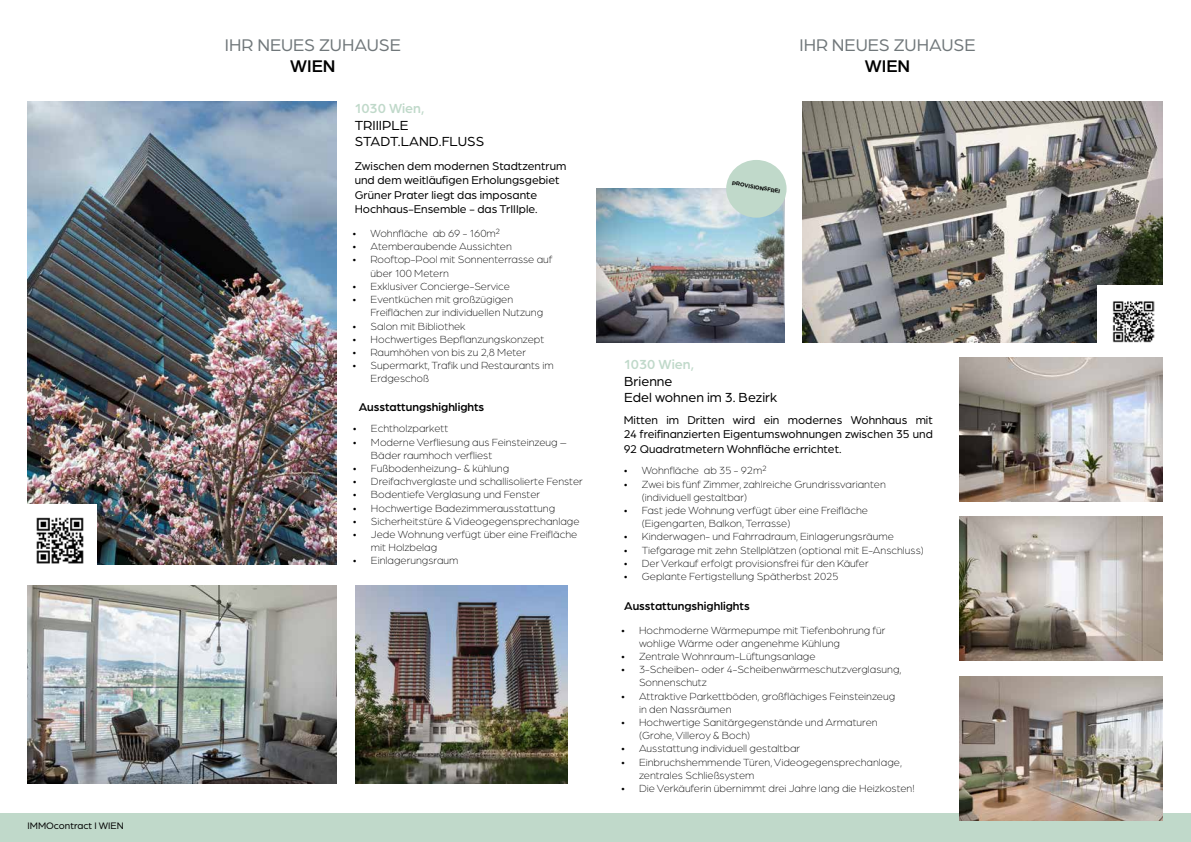
<style>
.page{position:relative;width:1191px;height:842px;background:#fff}
.page>*{position:absolute;margin:0;border:0;box-sizing:border-box;transform-origin:0 0}
.t1{font:18px "Arboria";color:#70777a}
.t2{font:500 18px "Arboria";color:#000}
.t3{font:14px/16.8px "Arboria";color:#000}
.t4{font:500 14px "Arboria";color:#c0d9ca}
.t5{font:12px/14.4px "Arboria";color:#000;text-align:justify}
.t6{font:500 12px "Arboria";color:#000}
.t7{font:300 11px/13.2px "Arboria";color:#000}
.t8{font:10px "Arboria";color:#000}
.t9{font:700 6px "Arboria";color:#000}
</style>
<div class="page">
<img style="left:27px;top:101px;width:309px;height:464px">
<div style="left:23px;top:505px;width:74px;height:71px;background:#fff"></div>
<img style="left:36px;top:517px;width:48px;height:47px">
<img style="left:802px;top:101px;width:360px;height:242px">
<div style="left:0;top:814px;width:1191px;height:28px;background:#c0d9ca"></div>
<img style="left:27px;top:586px;width:309px;height:198px">
<img style="left:355px;top:586px;width:213px;height:198px">
<img style="left:959px;top:357px;width:203px;height:144px">
<img style="left:597px;top:189px;width:187px;height:154px">
<div style="left:1097px;top:286px;width:75px;height:71px;background:#fff"></div>
<img style="left:1112px;top:301px;width:43px;height:42px">
<img style="left:959px;top:516px;width:203px;height:144px">
<img style="left:959px;top:677px;width:203px;height:144px">
<div style="left:726px;top:160px;width:60px;height:58px;background:#c0d9ca;border-radius:50%"></div>
<p class="t8" style="left:27px;top:819px;width:98px">IMMOcontract I WIEN</p>
<h1 class="t1" style="left:225px;top:33px;width:177px">IHR NEUES ZUHAUSE</h1>
<h1 class="t2" style="left:290px;top:54px;width:47px">WIEN</h1>
<p class="t4" style="left:355px;top:99px;width:71px">1030 Wien,</p>
<p class="t3" style="left:355px;top:116px;width:131px">TRIIIPLE<br>STADT.LAND.FLUSS</p>
<p class="t5" style="left:355px;top:158px;width:213px;text-align:left">Zwischen dem modernen Stadtzentrum und dem weitläufigen Erholungsgebiet Grüner Prater liegt das imposante Hochhaus-Ensemble - das TrIIIple.</p>
<p class="t7" style="left:352px;top:226px;width:149px">• Wohnfläche ab 69 - 160m²</p>
<p class="t7" style="left:352px;top:240px;width:161px">• Atemberaubende Aussichten</p>
<p class="t7" style="left:370px;top:253px;width:183px;text-indent:-18px">• Rooftop-Pool mit Sonnenterrasse auf über 100 Metern</p>
<p class="t7" style="left:352px;top:279px;width:159px">• Exklusiver Concierge-Service</p>
<p class="t7" style="left:370px;top:292px;width:174px;text-indent:-18px">• Eventküchen mit großzügigen<br>Freiflächen zur individuellen Nutzung</p>
<p class="t7" style="left:352px;top:319px;width:115px">• Salon mit Bibliothek</p>
<p class="t7" style="left:352px;top:332px;width:193px">• Hochwertiges Bepflanzungskonzept</p>
<p class="t7" style="left:352px;top:345px;width:175px">• Raumhöhen von bis zu 2,8 Meter</p>
<p class="t7" style="left:370px;top:358px;width:185px;text-indent:-18px">• Supermarkt, Trafik und Restaurants im<br>Erdgeschoß</p>
<p class="t6" style="left:359px;top:399px;width:127px">Ausstattungshighlights</p>
<p class="t7" style="left:353px;top:422px;width:97px">• Echtholzparkett</p>
<p class="t7" style="left:371px;top:435px;width:197px;text-indent:-18px">• Moderne Verfliesung aus Feinsteinzeug –<br>Bäder raumhoch verfliest</p>
<p class="t7" style="left:353px;top:461px;width:158px">• Fußbodenheizung- &amp; kühlung</p>
<p class="t7" style="left:353px;top:474px;width:231px">• Dreifachverglaste und schallisolierte Fenster</p>
<p class="t7" style="left:353px;top:488px;width:189px">• Bodentiefe Verglasung und Fenster</p>
<p class="t7" style="left:353px;top:501px;width:204px">• Hochwertige Badezimmerausstattung</p>
<p class="t7" style="left:353px;top:514px;width:228px">• Sicherheitstüre &amp; Videogegensprechanlage</p>
<p class="t7" style="left:371px;top:527px;width:208px;text-indent:-18px">• Jede Wohnung verfügt über eine Freifläche mit Holzbelag</p>
<p class="t7" style="left:353px;top:554px;width:107px">• Einlagerungsraum</p>
<h1 class="t1" style="left:799px;top:33px;width:177px">IHR NEUES ZUHAUSE</h1>
<h1 class="t2" style="left:865px;top:54px;width:47px">WIEN</h1>
<p class="t9" style="left:733px;top:179px;width:50px;rotate:10deg">PROVISIONSFREI</p>
<p class="t4" style="left:624px;top:355px;width:71px">1030 Wien,</p>
<p class="t3" style="left:624px;top:372px;width:155px">Brienne<br>Edel wohnen im 3. Bezirk</p>
<p class="t5" style="left:623px;top:412px;width:311px">Mitten im Dritten wird ein modernes Wohnhaus mit 24 freifinanzierten Eigentumswohnungen zwischen 35 und 92 Quadratmetern Wohnfläche errichtet.</p>
<p class="t7" style="left:623px;top:464px;width:144px">• Wohnfläche ab 35 - 92m²</p>
<p class="t7" style="left:641px;top:477px;width:245px;text-indent:-18px">• Zwei bis fünf Zimmer, zahlreiche Grundrissvarianten (individuell gestaltbar)</p>
<p class="t7" style="left:641px;top:503px;width:228px;text-indent:-18px">• Fast jede Wohnung verfügt über eine Freifläche (Eigengarten, Balkon, Terrasse)</p>
<p class="t7" style="left:623px;top:530px;width:272px">• Kinderwagen- und Fahrradraum, Einlagerungsräume</p>
<p class="t7" style="left:623px;top:543px;width:302px">• Tiefgarage mit zehn Stellplätzen (optional mit E-Anschluss)</p>
<p class="t7" style="left:623px;top:556px;width:247px">• Der Verkauf erfolgt provisionsfrei für den Käufer</p>
<p class="t7" style="left:623px;top:569px;width:216px">• Geplante Fertigstellung Spätherbst 2025</p>
<p class="t6" style="left:624px;top:597px;width:127px">Ausstattungshighlights</p>
<p class="t7" style="left:639px;top:623px;width:248px;text-indent:-18px">• Hochmoderne Wärmepumpe mit Tiefenbohrung für wohlige Wärme oder angenehme Kühlung</p>
<p class="t7" style="left:621px;top:649px;width:196px">• Zentrale Wohnraum-Lüftungsanlage</p>
<p class="t7" style="left:639px;top:662px;width:264px;text-indent:-18px">• 3-Scheiben- oder 4-Scheibenwärmeschutzverglasung,<br>Sonnenschutz</p>
<p class="t7" style="left:639px;top:689px;width:258px;text-indent:-18px">• Attraktive Parkettböden, großflächiges Feinsteinzeug in den Nassräumen</p>
<p class="t7" style="left:639px;top:715px;width:240px;text-indent:-18px">• Hochwertige Sanitärgegenstände und Armaturen (Grohe, Villeroy &amp; Boch)</p>
<p class="t7" style="left:621px;top:742px;width:181px">• Ausstattung individuell gestaltbar</p>
<p class="t7" style="left:639px;top:755px;width:264px;text-indent:-18px">• Einbruchshemmende Türen, Videogegensprechanlage, zentrales Schließsystem</p>
<p class="t7" style="left:621px;top:781px;width:295px">• Die Verkäuferin übernimmt drei Jahre lang die Heizkosten!</p>
</div>
